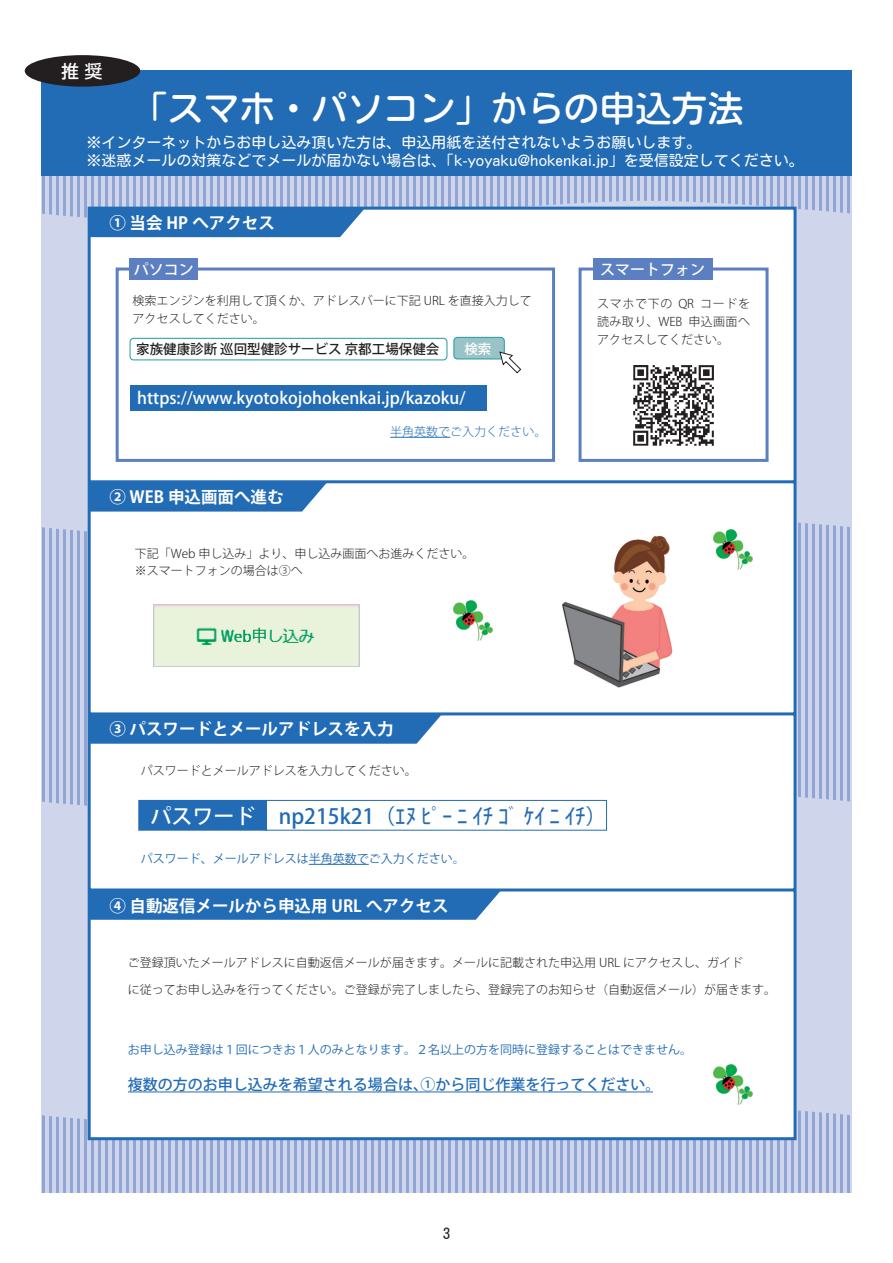
<style>
.page{position:relative;width:893px;height:1263px;background:#fff}
.page>*{position:absolute;margin:0;border:0;box-sizing:border-box;transform-origin:0 0}
.t1{font:36px "Motoya Ex Maru W4 90 msp RKSJ H";color:#fff}
.t2{font:21px "Koz Go Pr 6 N Medium 90 msp RKSJ H";color:#226bb5}
.t3{font:18px "Motoya Ex Maru W4 90 msp RKSJ H";color:#fff}
.t4{font:16.5px "Koz Go Pr 6 N Bold 90 msp RKSJ H";color:#fff}
.t5{font:16.5px "Koz Go Pr 6 N Medium 90 msp RKSJ H";color:#fff}
.t6{font:15px "Motoya Ex Maru W3 90 msp RKSJ H";color:#fff}
.t7{font:15px "Koz Go Pr 6 N Medium 90 msp RKSJ H";color:#226bb5}
.t8{font:15px "Koz Go Pr 6 N Medium 90 msp RKSJ H";color:#fff}
.t9{font:15px "Motoya Ex Gothic W3 90 msp RKSJ H";color:#231f20}
.t10{font:13.5px "Koz Go Pr 6 N Medium 90 msp RKSJ H";color:#231f20}
.t11{font:13.5px "Koz Go Pr 6 N Medium 90 msp RKSJ H";color:#fff}
.t12{font:12px/18px "Koz Go Pr 6 N Light 90 msp RKSJ H";color:#231f20}
.t13{font:12px "Koz Go Pr 6 N Regular 90 msp RKSJ H";color:#226bb5}
.t14{font:12px "Koz Go Pr 6 N Light 90 msp RKSJ H";color:#226bb5}
.s1{color:#fff}
</style>
<div class="page">
<div style="left:41px;top:76px;width:810px;height:1116px;background:#cfd5eb"></div>
<svg style="left:41px;top:175px;width:810px;height:51px"></svg>
<svg style="left:42px;top:1102px;width:808px;height:90px"></svg>
<svg style="left:42px;top:514px;width:808px;height:300px"></svg>
<div style="left:88px;top:207px;width:708px;height:933px;background:#fff"></div>
<div style="left:89px;top:207px;width:277px;height:30px;background:#226bb5"></div>
<svg style="left:89px;top:482px;width:239px;height:30px;background:#3175ba"></svg>
<div style="left:89px;top:714px;width:353px;height:30px;background:#226bb5"></div>
<div style="left:89px;top:890px;width:412px;height:30px;background:#226bb5"></div>
<svg style="left:138px;top:800px;width:469px;height:31px;background:#b8cfe7"></svg>
<hr style="left:128px;top:1091px;width:525px;height:1px;background:#226bb5">
<hr style="left:309px;top:864px;width:60px;height:1px;background:#226bb5">
<div style="left:116px;top:268px;width:439px;height:194px;border:3px solid #5b7fc0"></div>
<div style="left:130px;top:258px;width:68px;height:22px;background:#5b7fc0"></div>
<img style="left:713px;top:1065px;width:39px;height:40px">
<img style="left:713px;top:530px;width:39px;height:40px">
<img style="left:454px;top:600px;width:39px;height:40px">
<img style="left:154px;top:605px;width:206px;height:62px">
<img style="left:562px;top:535px;width:111px;height:153px">
<div style="left:454px;top:337px;width:50px;height:22px;background:#99c3c7;border-radius:4px"></div>
<div style="left:453px;top:337px;width:52px;height:22px;border:1px solid #1f9b9e;border-radius:4px"></div>
<div style="left:130px;top:385px;width:357px;height:25px;background:#226bb5"></div>
<hr style="left:390px;top:437px;width:60px;height:1px;background:#226bb5">
<div style="left:130px;top:338px;width:317px;height:22px;border:1px solid #1f9b9e;border-radius:4px"></div>
<svg style="left:499px;top:351px;width:23px;height:23px"></svg>
<div style="left:579px;top:268px;width:189px;height:194px;border:3px solid #5b7fc0"></div>
<div style="left:593px;top:258px;width:119px;height:22px;background:#5b7fc0"></div>
<img style="left:633px;top:365px;width:81px;height:81px">
<div style="left:41px;top:70px;width:810px;height:105px;background:#226bb5"></div>
<div style="left:25px;top:55px;width:115px;height:32px;background:#231f20;border-radius:50%"></div>
<p class="t3" style="left:61px;top:62px;width:43px">推 奨</p>
<p class="t1" style="left:131px;top:90px;width:614px">「スマホ・パソコン」からの申込方法</p>
<p class="t6" style="left:86px;top:135px;width:616px">※インターネットからお申し込み頂いた方は、申込用紙を送付されないようお願いします。</p>
<p class="t6" style="left:86px;top:153px;width:719px">※迷惑メールの対策などでメールが届かない場合は、「k-yoyaku@hokenkai.jp」を受信設定してください。</p>
<p class="t4" style="left:109px;top:213px;width:167px">① 当会 HP へアクセス</p>
<p class="t8" style="left:134px;top:261px;width:61px">パソコン</p>
<p class="t12" style="left:133px;top:292px;width:401px">検索エンジンを利用して頂くか、アドレスバーに下記 URL を直接入力してアクセスしてください。</p>
<p class="t11" style="left:464px;top:341px;width:28px">検索</p>
<p class="t10" style="left:136px;top:342px;width:305px">家族健康診断 巡回型健診サービス 京都工場保健会</p>
<p class="t5" style="left:137px;top:388px;width:330px">https://www.kyotokojohokenkai.jp/kazoku/</p>
<p class="t14" style="left:390px;top:425px;width:157px">半角英数でご入力ください。</p>
<p class="t4" style="left:109px;top:488px;width:176px">② WEB 申込画面へ進む</p>
<p class="t12" style="left:135px;top:546px;width:341px;line-height:16.5px">下記「Web 申し込み」より、申し込み画面へお進みください。※スマートフォンの場合は③へ</p>
<p class="t4" style="left:109px;top:720px;width:286px">③ パスワードとメールアドレスを入力</p>
<p class="t12" style="left:141px;top:762px;width:278px">パスワードとメールアドレスを入力してください。</p>
<p class="t8" style="left:600px;top:261px;width:106px">スマートフォン</p>
<p class="t12" style="left:597px;top:295px;width:155px;text-align:justify">スマホで下の QR コードを読み取り、WEB 申込画面へアクセスしてください。</p>
<p class="t2" style="left:150px;top:805px;width:458px"><span class="s1">パスワード</span> np215k21（ｴﾇ ﾋﾟｰ ﾆ ｲﾁ ｺﾞ ｹｲ ﾆ ｲﾁ）</p>
<p class="t13" style="left:141px;top:852px;width:326px">パスワード、メールアドレスは半角英数でご入力ください。</p>
<p class="t4" style="left:109px;top:896px;width:341px">④ 自動返信メールから申込用 URL へアクセス</p>
<p class="t12" style="left:128px;top:954px;width:617px">ご登録頂いたメールアドレスに自動返信メールが届きます。メールに記載された申込用 URL にアクセスし、ガイド</p>
<p class="t12" style="left:128px;top:981px;width:649px">に従ってお申し込みを行ってください。ご登録が完了しましたら、登録完了のお知らせ（自動返信メール）が届きます。</p>
<p class="t13" style="left:128px;top:1043px;width:565px">お申し込み登録は１回につきお１人のみとなります。２名以上の方を同時に登録することはできません。</p>
<p class="t7" style="left:128px;top:1076px;width:534px">複数の方のお申し込みを希望される場合は、①から同じ作業を行ってください。</p>
<p class="t9" style="left:443px;top:1226px;width:9px">3</p>
</div>
